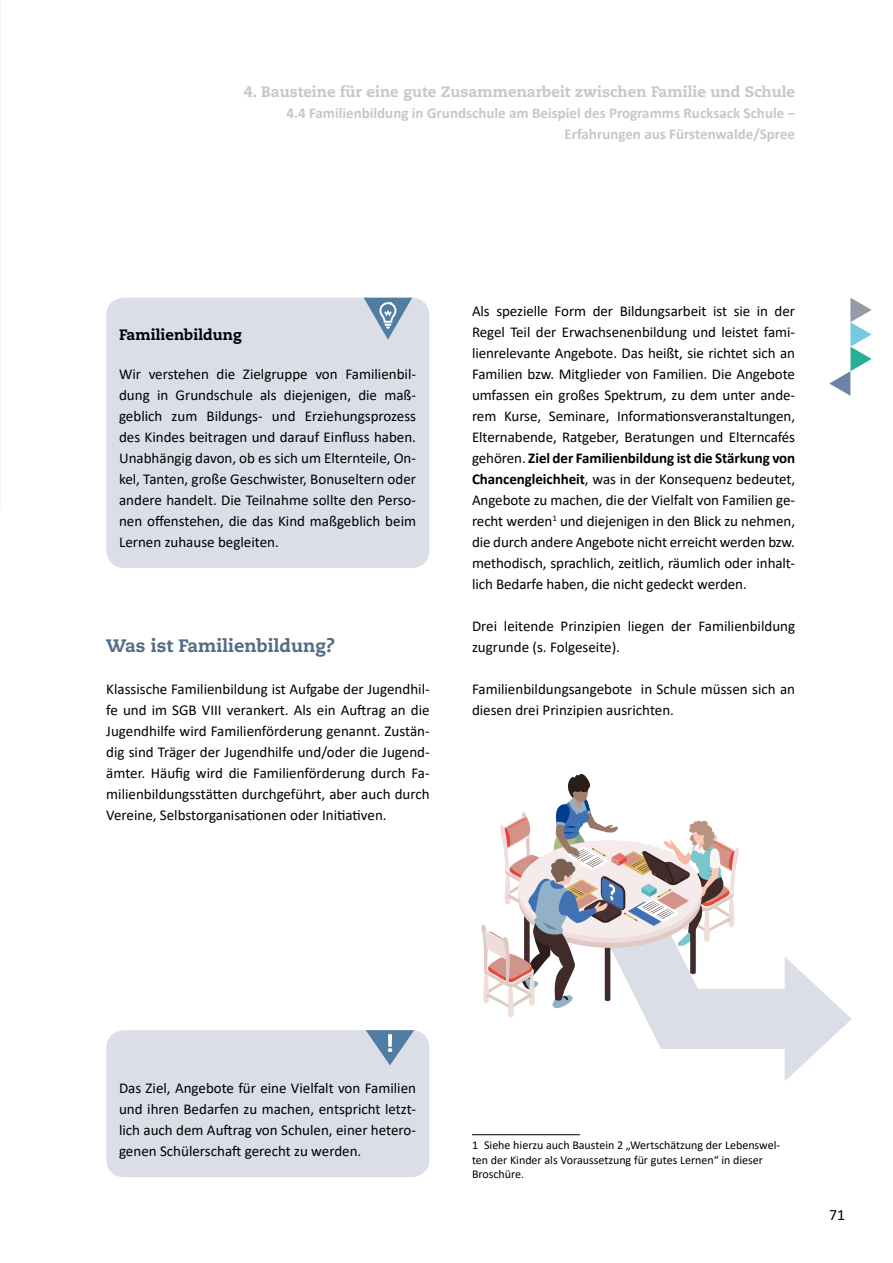
<style>
.page{position:relative;width:893px;height:1263px;background:#fff}
.page>*{position:absolute;margin:0;border:0;box-sizing:border-box;transform-origin:0 0}
.t1{font:800 18px "Caecilia LT Std";color:#546b86}
.t2{font:15.75px "Calibri";color:#000}
.t3{font:15px/21px "Calibri";color:#000;text-align:justify}
.t4{font:700 15px/21px "Calibri";color:#c6c7c8;text-align:right}
.t5{font:800 15px "Caecilia LT Std";color:#c6c7c8}
.t6{font:800 15px "Caecilia LT Std";color:#000}
.t7{font:12px/14.4px "Calibri";color:#000}
.s1{font-weight:700}
</style>
<div class="page">
<svg style="left:829px;top:298px;width:43px;height:98px"></svg>
<hr style="left:472px;top:1134px;width:108px;height:1px;background:#000">
<div style="left:106px;top:298px;width:323px;height:270px;background:#dbdde7;border-radius:18px"></div>
<svg style="left:364px;top:298px;width:48px;height:42px"></svg>
<div style="left:106px;top:1030px;width:323px;height:147px;background:#dbdde7;border-radius:18px"></div>
<svg style="left:366px;top:1030px;width:48px;height:35px"></svg>
<div style="left:645px;top:988px;width:140px;height:61px;background:#dbdde7"></div>
<svg style="left:785px;top:957px;width:66px;height:124px"></svg>
<svg style="left:481px;top:774px;width:260px;height:243px"></svg>
<p class="t5" style="left:244px;top:82px;width:553px">4. Bausteine für eine gute Zusammenarbeit zwischen Familie und Schule</p>
<p class="t4" style="left:286px;top:102px;width:510px">4.4 Familienbildung in Grundschule am Beispiel des Programms Rucksack Schule –<br>Erfahrungen aus Fürstenwalde/Spree</p>
<p class="t6" style="left:119px;top:325px;width:124px">Familienbildung</p>
<p class="t3" style="left:119px;top:363px;width:299px">Wir verstehen die Zielgruppe von Familienbil&shy;dung in Grundschule als diejenigen, die maß&shy;geblich zum Bildungs- und Erziehungsprozess des Kindes beitragen und darauf Einfluss haben.<br>Unabhängig davon, ob es sich um Elternteile, On&shy;kel, Tanten, große Geschwister, Bonuseltern oder andere handelt. Die Teilnahme sollte den Perso&shy;nen offenstehen, die das Kind maßgeblich beim Lernen zuhause begleiten.</p>
<p class="t1" style="left:106px;top:635px;width:230px">Was ist Familienbildung?</p>
<p class="t3" style="left:106px;top:678px;width:325px">Klassische Familienbildung ist Aufgabe der Jugendhil&shy;fe und im SGB VIII verankert. Als ein Auftrag an die Jugendhilfe wird Familienförderung genannt. Zustän&shy;dig sind Träger der Jugendhilfe und/oder die Jugend&shy;ämter. Häufig wird die Familienförderung durch Fa&shy;milienbildungsstätten durchgeführt, aber auch durch Vereine, Selbstorganisationen oder Initiativen.</p>
<p class="t3" style="left:472px;top:300px;width:325px">Als spezielle Form der Bildungsarbeit ist sie in der Regel Teil der Erwachsenenbildung und leistet fami&shy;lienrelevante Angebote. Das heißt, sie richtet sich an Familien bzw. Mitglieder von Familien. Die Angebote umfassen ein großes Spektrum, zu dem unter ande&shy;rem Kurse, Seminare, Informationsveranstaltungen, Elternabende, Ratgeber, Beratungen und Elterncafés gehören. <span class="s1">Ziel der Familienbildung ist die Stärkung von Chancengleichheit</span>, was in der Konsequenz bedeutet, Angebote zu machen, die der Vielfalt von Familien ge&shy;recht werden<sup>1</sup> und diejenigen in den Blick zu nehmen, die durch andere Angebote nicht erreicht werden bzw. methodisch, sprachlich, zeitlich, räumlich oder inhalt&shy;lich Bedarfe haben, die nicht gedeckt werden.</p>
<p class="t3" style="left:472px;top:615px;width:325px">Drei leitende Prinzipien liegen der Familienbildung zugrunde (s. Folgeseite).</p>
<p class="t3" style="left:472px;top:678px;width:325px">Familienbildungsangebote in Schule müssen sich an diesen drei Prinzipien ausrichten.</p>
<p class="t3" style="left:119px;top:1077px;width:299px">Das Ziel, Angebote für eine Vielfalt von Familien und ihren Bedarfen zu machen, entspricht letzt&shy;lich auch dem Auftrag von Schulen, einer hetero&shy;genen Schülerschaft gerecht zu werden.</p>
<p class="t7" style="left:472px;top:1138px;width:310px">1 Siehe hierzu auch Baustein 2 „Wertschätzung der Lebenswel&shy;ten der Kinder als Voraussetzung für gutes Lernen“ in dieser<br>Broschüre.</p>
<p class="t2" style="left:829px;top:1204px;width:17px">71</p>
</div>
